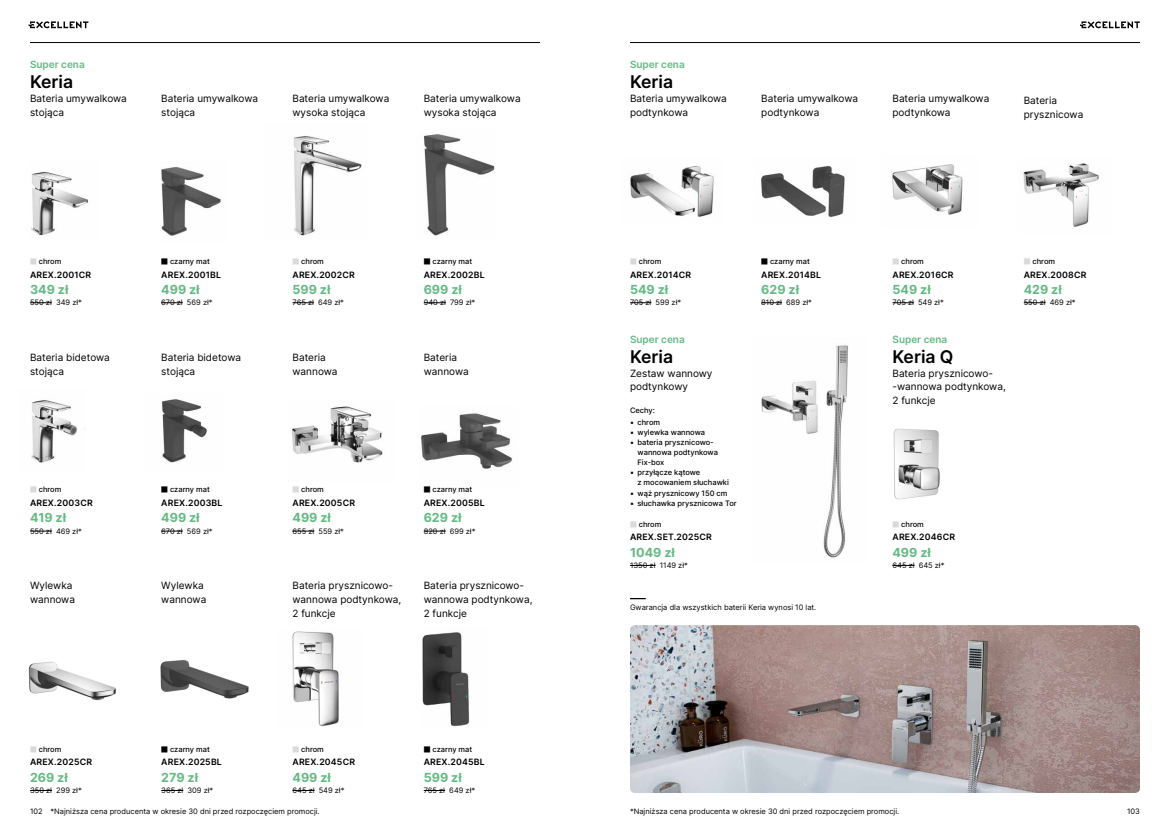
<style>
.page{position:relative;width:1170px;height:833px;background:#fff}
.page>*{position:absolute;margin:0;border:0;box-sizing:border-box;transform-origin:0 0}
.t1{font:600 17.5px "Inter";color:#000}
.t2{font:700 12.5px "Inter";color:#64b983}
.t3{font:10px/13.8px "Inter";color:#000}
.t4{font:600 10px "Inter";color:#64b983}
.t5{font:600 8.75px "Inter";letter-spacing:.02em;color:#000}
.t6{font:7.5px "Inter";color:#000}
.t7{font:500 7.5px/10px "Inter";color:#000}
.s1{font-family:"Source Sans Variable";font-weight:400;color:#dadada}
.s2{font-family:"Source Sans Variable";font-weight:400}
</style>
<div class="page">
<svg style="left:1080px;top:21px;width:59px;height:8px"></svg>
<hr style="left:630px;top:42px;width:509px;height:1px;background:#000">
<hr style="left:30px;top:42px;width:510px;height:1px;background:#000">
<svg style="left:29px;top:21px;width:59px;height:8px"></svg>
<img style="left:31px;top:171px;width:57px;height:64px">
<img style="left:161px;top:166px;width:60px;height:70px">
<img style="left:293px;top:136px;width:69px;height:100px">
<svg style="left:30px;top:302px;width:22px;height:1px"></svg>
<svg style="left:161px;top:302px;width:22px;height:1px"></svg>
<svg style="left:292px;top:302px;width:22px;height:1px"></svg>
<img style="left:424px;top:134px;width:71px;height:102px">
<svg style="left:423px;top:302px;width:23px;height:1px"></svg>
<img style="left:31px;top:400px;width:46px;height:63px">
<img style="left:162px;top:399px;width:45px;height:64px">
<img style="left:420px;top:413px;width:92px;height:56px">
<img style="left:291px;top:406px;width:92px;height:57px">
<svg style="left:30px;top:531px;width:22px;height:1px"></svg>
<svg style="left:161px;top:531px;width:22px;height:1px"></svg>
<svg style="left:292px;top:531px;width:22px;height:1px"></svg>
<svg style="left:423px;top:531px;width:22px;height:1px"></svg>
<img style="left:28px;top:661px;width:88px;height:40px">
<img style="left:160px;top:660px;width:89px;height:39px">
<img style="left:422px;top:632px;width:48px;height:94px">
<img style="left:292px;top:631px;width:47px;height:95px">
<svg style="left:30px;top:790px;width:22px;height:1px"></svg>
<svg style="left:161px;top:790px;width:22px;height:1px"></svg>
<svg style="left:292px;top:790px;width:22px;height:1px"></svg>
<svg style="left:423px;top:790px;width:22px;height:1px"></svg>
<img style="left:893px;top:428px;width:47px;height:72px">
<img style="left:630px;top:166px;width:84px;height:51px">
<img style="left:761px;top:165px;width:84px;height:52px">
<img style="left:761px;top:345px;width:87px;height:213px">
<img style="left:892px;top:164px;width:71px;height:51px">
<img style="left:1023px;top:163px;width:76px;height:64px">
<img style="left:630px;top:625px;width:509px;height:168px">
<svg style="left:892px;top:302px;width:21px;height:1px"></svg>
<svg style="left:630px;top:302px;width:21px;height:1px"></svg>
<svg style="left:761px;top:302px;width:21px;height:1px"></svg>
<svg style="left:1023px;top:302px;width:22px;height:1px"></svg>
<svg style="left:630px;top:565px;width:25px;height:1px"></svg>
<svg style="left:892px;top:565px;width:22px;height:1px"></svg>
<svg style="left:630px;top:598px;width:15px;height:1px"></svg>
<p class="t4" style="left:30px;top:57px;width:56px">Super cena</p>
<h1 class="t1" style="left:30px;top:69px;width:45px">Keria</h1>
<p class="t3" style="left:30px;top:91px;width:98px">Bateria umywalkowa stojąca</p>
<p class="t3" style="left:292px;top:91px;width:98px">Bateria umywalkowa wysoka stojąca</p>
<p class="t3" style="left:161px;top:91px;width:98px">Bateria umywalkowa stojąca</p>
<p class="t3" style="left:423px;top:91px;width:98px">Bateria umywalkowa wysoka stojąca</p>
<p class="t7" style="left:30px;top:256px;width:33px"><span class="s1">■</span> chrom</p>
<p class="t5" style="left:30px;top:268px;width:63px">AREX.2001CR</p>
<p class="t2" style="left:30px;top:280px;width:40px">349 zł</p>
<p class="t6" style="left:30px;top:297px;width:53px">550 zł 349 zł*</p>
<p class="t7" style="left:161px;top:256px;width:50px"><span class="s2">■</span> czarny mat</p>
<p class="t5" style="left:161px;top:268px;width:61px">AREX.2001BL</p>
<p class="t2" style="left:161px;top:280px;width:40px">499 zł</p>
<p class="t6" style="left:161px;top:297px;width:53px">670 zł 569 zł*</p>
<p class="t7" style="left:292px;top:256px;width:33px"><span class="s1">■</span> chrom</p>
<p class="t5" style="left:292px;top:268px;width:64px">AREX.2002CR</p>
<p class="t2" style="left:292px;top:280px;width:40px">599 zł</p>
<p class="t6" style="left:292px;top:297px;width:53px">765 zł 649 zł*</p>
<p class="t7" style="left:423px;top:256px;width:50px"><span class="s2">■</span> czarny mat</p>
<p class="t5" style="left:423px;top:268px;width:62px">AREX.2002BL</p>
<p class="t2" style="left:423px;top:280px;width:40px">699 zł</p>
<p class="t6" style="left:423px;top:297px;width:53px">940 zł 799 zł*</p>
<p class="t3" style="left:30px;top:350px;width:81px">Bateria bidetowa stojąca</p>
<p class="t7" style="left:30px;top:484px;width:33px"><span class="s1">■</span> chrom</p>
<p class="t5" style="left:30px;top:496px;width:64px">AREX.2003CR</p>
<p class="t2" style="left:30px;top:508px;width:38px">419 zł</p>
<p class="t6" style="left:30px;top:525px;width:53px">550 zł 469 zł*</p>
<p class="t3" style="left:30px;top:578px;width:47px">Wylewka wannowa</p>
<p class="t7" style="left:30px;top:744px;width:33px"><span class="s1">■</span> chrom</p>
<p class="t5" style="left:30px;top:756px;width:64px">AREX.2025CR</p>
<p class="t2" style="left:30px;top:768px;width:39px">269 zł</p>
<p class="t6" style="left:30px;top:784px;width:53px">350 zł 299 zł*</p>
<p class="t3" style="left:161px;top:350px;width:81px">Bateria bidetowa stojąca</p>
<p class="t3" style="left:292px;top:350px;width:47px">Bateria wannowa</p>
<p class="t3" style="left:423px;top:350px;width:47px">Bateria wannowa</p>
<p class="t7" style="left:161px;top:484px;width:50px"><span class="s2">■</span> czarny mat</p>
<p class="t5" style="left:161px;top:496px;width:63px">AREX.2003BL</p>
<p class="t2" style="left:161px;top:508px;width:40px">499 zł</p>
<p class="t6" style="left:161px;top:525px;width:53px">670 zł 569 zł*</p>
<p class="t7" style="left:292px;top:484px;width:33px"><span class="s1">■</span> chrom</p>
<p class="t5" style="left:292px;top:496px;width:64px">AREX.2005CR</p>
<p class="t2" style="left:292px;top:508px;width:40px">499 zł</p>
<p class="t6" style="left:292px;top:525px;width:53px">655 zł 559 zł*</p>
<p class="t7" style="left:423px;top:484px;width:50px"><span class="s2">■</span> czarny mat</p>
<p class="t5" style="left:423px;top:496px;width:63px">AREX.2005BL</p>
<p class="t2" style="left:423px;top:508px;width:39px">629 zł</p>
<p class="t6" style="left:423px;top:525px;width:53px">820 zł 699 zł*</p>
<p class="t3" style="left:161px;top:578px;width:47px">Wylewka wannowa</p>
<p class="t3" style="left:292px;top:578px;width:110px">Bateria prysznicowo&shy;wannowa podtynkowa,<br>2 funkcje</p>
<p class="t3" style="left:423px;top:578px;width:110px">Bateria prysznicowo&shy;wannowa podtynkowa,<br>2 funkcje</p>
<p class="t7" style="left:161px;top:744px;width:50px"><span class="s2">■</span> czarny mat</p>
<p class="t5" style="left:161px;top:756px;width:62px">AREX.2025BL</p>
<p class="t2" style="left:161px;top:768px;width:38px">279 zł</p>
<p class="t6" style="left:161px;top:784px;width:54px">365 zł 309 zł*</p>
<p class="t7" style="left:292px;top:744px;width:33px"><span class="s1">■</span> chrom</p>
<p class="t5" style="left:292px;top:756px;width:64px">AREX.2045CR</p>
<p class="t2" style="left:292px;top:768px;width:40px">499 zł</p>
<p class="t6" style="left:292px;top:784px;width:53px">645 zł 549 zł*</p>
<p class="t7" style="left:423px;top:744px;width:50px"><span class="s2">■</span> czarny mat</p>
<p class="t5" style="left:423px;top:756px;width:63px">AREX.2045BL</p>
<p class="t2" style="left:423px;top:768px;width:40px">599 zł</p>
<p class="t6" style="left:423px;top:784px;width:53px">765 zł 649 zł*</p>
<p class="t4" style="left:630px;top:57px;width:56px">Super cena</p>
<h1 class="t1" style="left:630px;top:69px;width:45px">Keria</h1>
<p class="t3" style="left:630px;top:91px;width:98px">Bateria umywalkowa podtynkowa</p>
<p class="t3" style="left:761px;top:91px;width:98px">Bateria umywalkowa podtynkowa</p>
<p class="t3" style="left:892px;top:91px;width:98px">Bateria umywalkowa podtynkowa</p>
<p class="t3" style="left:1023px;top:93px;width:61px">Bateria prysznicowa</p>
<p class="t7" style="left:630px;top:256px;width:33px"><span class="s1">■</span> chrom</p>
<p class="t5" style="left:630px;top:268px;width:63px">AREX.2014CR</p>
<p class="t2" style="left:630px;top:280px;width:40px">549 zł</p>
<p class="t6" style="left:630px;top:297px;width:53px">705 zł 599 zł*</p>
<p class="t4" style="left:630px;top:332px;width:56px">Super cena</p>
<h1 class="t1" style="left:630px;top:343px;width:45px">Keria</h1>
<p class="t3" style="left:630px;top:366px;width:84px">Zestaw wannowy podtynkowy</p>
<p class="t7" style="left:630px;top:405px;width:26px">Cechy:</p>
<p class="t7" style="left:630px;top:417px;width:32px">▪ chrom</p>
<p class="t7" style="left:630px;top:427px;width:77px">▪ wylewka wannowa</p>
<p class="t7" style="left:637px;top:437px;width:82px;text-indent:-8px">▪ bateria prysznicowo&shy;wannowa podtynkowa<br>Fix-box</p>
<p class="t7" style="left:637px;top:467px;width:93px;text-indent:-8px">▪ przyłącze kątowe<br>z mocowaniem słuchawki</p>
<p class="t7" style="left:630px;top:487px;width:99px">▪ wąż prysznicowy 150 cm</p>
<p class="t7" style="left:630px;top:497px;width:108px">▪ słuchawka prysznicowa Tor</p>
<p class="t7" style="left:630px;top:519px;width:33px"><span class="s1">■</span> chrom</p>
<p class="t5" style="left:630px;top:531px;width:83px">AREX.SET.2025CR</p>
<p class="t2" style="left:630px;top:543px;width:46px">1049 zł</p>
<p class="t6" style="left:630px;top:560px;width:59px">1350 zł 1149 zł*</p>
<p class="t7" style="left:761px;top:256px;width:50px"><span class="s2">■</span> czarny mat</p>
<p class="t5" style="left:761px;top:268px;width:61px">AREX.2014BL</p>
<p class="t2" style="left:761px;top:280px;width:39px">629 zł</p>
<p class="t6" style="left:761px;top:297px;width:52px">810 zł 689 zł*</p>
<p class="t6" style="left:630px;top:602px;width:188px">Gwarancja dla wszystkich baterii Keria wynosi 10 lat.</p>
<p class="t7" style="left:892px;top:256px;width:33px"><span class="s1">■</span> chrom</p>
<p class="t5" style="left:892px;top:268px;width:63px">AREX.2016CR</p>
<p class="t2" style="left:892px;top:280px;width:40px">549 zł</p>
<p class="t6" style="left:892px;top:297px;width:53px">705 zł 549 zł*</p>
<p class="t4" style="left:892px;top:332px;width:56px">Super cena</p>
<h1 class="t1" style="left:892px;top:343px;width:63px">Keria Q</h1>
<p class="t3" style="left:892px;top:366px;width:115px">Bateria prysznicowo--wannowa podtynkowa,<br>2 funkcje</p>
<p class="t7" style="left:1023px;top:256px;width:33px"><span class="s1">■</span> chrom</p>
<p class="t5" style="left:1023px;top:268px;width:64px">AREX.2008CR</p>
<p class="t2" style="left:1023px;top:280px;width:40px">429 zł</p>
<p class="t6" style="left:1023px;top:297px;width:53px">550 zł 469 zł*</p>
<p class="t7" style="left:892px;top:519px;width:33px"><span class="s1">■</span> chrom</p>
<p class="t5" style="left:892px;top:531px;width:64px">AREX.2046CR</p>
<p class="t2" style="left:892px;top:543px;width:40px">499 zł</p>
<p class="t6" style="left:892px;top:560px;width:53px">645 zł 645 zł*</p>
<p class="t6" style="left:30px;top:806px;width:291px">102 *Najniższa cena producenta w okresie 30 dni przed rozpoczęciem promocji.</p>
<p class="t6" style="left:630px;top:806px;width:271px">*Najniższa cena producenta w okresie 30 dni przed rozpoczęciem promocji.</p>
<p class="t6" style="left:1126px;top:806px;width:14px">103</p>
</div>
